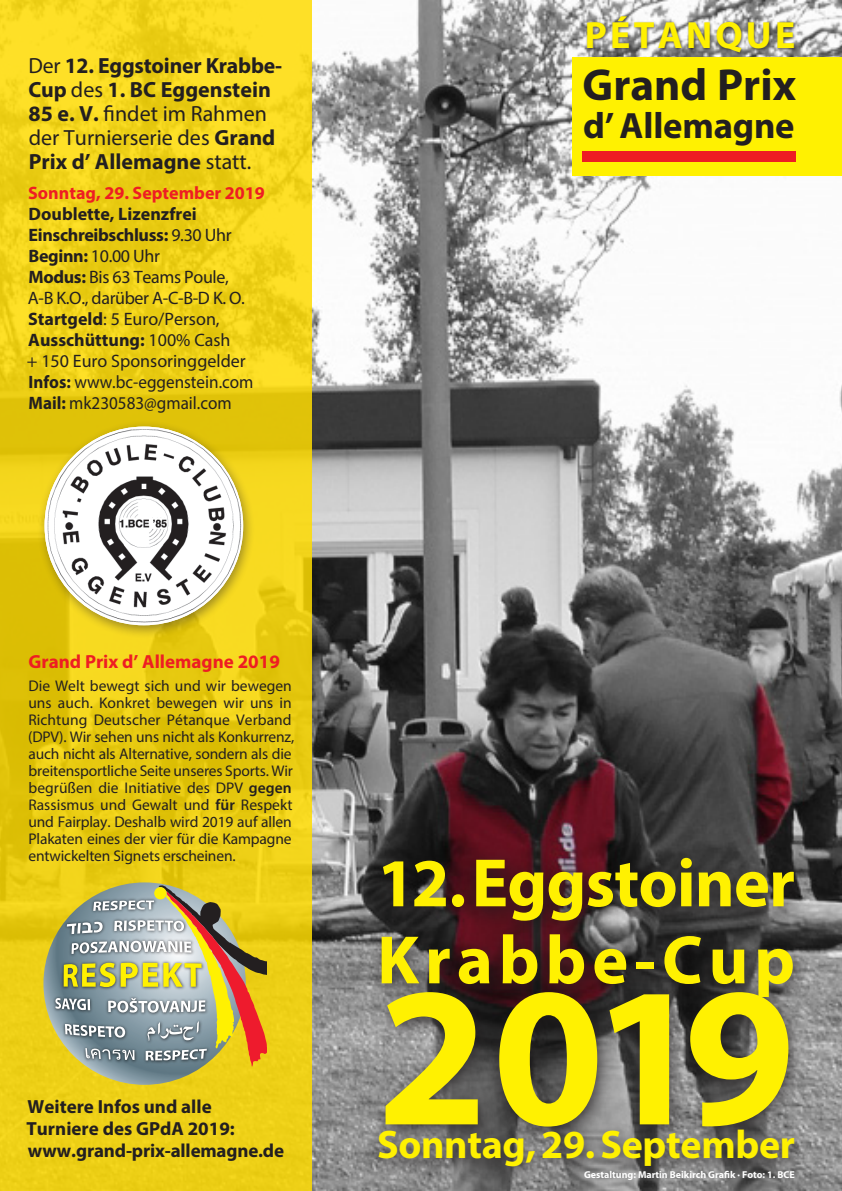
<style>
.page{position:relative;width:842px;height:1191px;background:#fff}
.page>*{position:absolute;margin:0;border:0;box-sizing:border-box;transform-origin:0 0}
.t1{font:700 200px "Myriad Pro";color:#fff101}
.t2{font:700 69px/77px "Myriad Pro";letter-spacing:-.015em;color:#fff101}
.t3{font:700 45px "Myriad Pro";color:#231f20}
.t4{font:700 40px "Myriad Pro";letter-spacing:-.01em;color:#fff101}
.t5{font:700 38px "Myriad Pro";letter-spacing:.085em;color:#fff101}
.t6{font:700 36.7px "Myriad Pro";letter-spacing:-.005em;color:#231f20}
.Copy{font:700 22px/24px "Myriad Pro";color:#231f20}
.Copy-2{font:700 19px/22px "Myriad Pro";color:#231f20}
.Copy-3{font:700 19px "Myriad Pro";color:#ee1d23}
.Copy-4{font:18px/21px "Myriad Pro";color:#231f20}
.Copy-5{font:15.5px/17px "Myriad Pro";letter-spacing:-.01em;color:#231f20}
.t7{font:700 10px "Myriad Pro";color:#fff}
.s1{font-weight:400}
.s2{font-weight:700;color:#ee1d23}
.s3{font-weight:700}
.s4{font-weight:600}
</style>
<div class="page">
<img style="left:312px;top:0;width:530px;height:1191px">
<svg style="left:0;top:0;width:312px;height:1191px;background:#edcf16"></svg>
<div style="left:572px;top:57px;width:270px;height:118px;background:#fff101"></div>
<div style="left:582px;top:151px;width:213px;height:11px;background:#ee1d23"></div>
<div style="left:367px;top:847px;width:445px;height:339px;background:#231f20;opacity:.75"></div>
<img style="left:41px;top:879px;width:211px;height:211px">
<svg style="left:55px;top:885px;width:212px;height:181px;background:#b0a677"></svg>
<div style="left:154px;top:887px;width:13px;height:12px;background:#fff101;border-radius:50%"></div>
<div style="left:585px;top:15px;width:213px;height:42px;background:#231f20;opacity:.75"></div>
<div style="left:37px;top:420px;width:219px;height:219px;background:#231f20;opacity:.43"></div>
<img style="left:45px;top:426px;width:198px;height:199px;border-radius:99px">
<p class="Copy" style="left:28px;top:53px;width:255px"><span class="s1">Der</span> 12. Eggstoiner Krabbe-<br>Cup <span class="s1">des</span> 1. BC Eggenstein<br>85 e. V. <span class="s1">findet im Rahmen der Turnierserie des</span> Grand<br>Prix d’ Allemagne <span class="s1">statt.</span></p>
<p class="Copy-4" style="left:27px;top:182px;width:240px"><span class="s2">Sonntag, 29. September 2019<br></span><span class="s3">Doublette, Lizenzfrei<br>Einschreibschluss:</span> 9.30 Uhr<br><span class="s3">Beginn:</span> 10.00 Uhr<br><span class="s3">Modus:</span> Bis 63 Teams Poule,<br>A-B K.O., darüber A-C-B-D K. O.<br><span class="s3">Startgeld</span>: 5 Euro/Person,<br><span class="s3">Ausschüttung:</span> 100% Cash<br>+ 150 Euro Sponsoringgelder<br><span class="s3">Infos:</span> www.bc-eggenstein.com<br><span class="s3">Mail:</span> mk230583@gmail.com</p>
<p class="t5" style="left:585px;top:11px;width:212px">PÉTANQUE</p>
<p class="t3" style="left:583px;top:56px;width:215px">Grand Prix</p>
<p class="t6" style="left:583px;top:101px;width:213px">d’ Allemagne</p>
<p class="Copy-3" style="left:28px;top:649px;width:253px">Grand Prix d’ Allemagne 2019</p>
<p class="Copy-5" style="left:28px;top:677px;width:268px">Die Welt bewegt sich und wir bewegen uns auch. Konkret bewegen wir uns in Richtung Deutscher Pétanque Verband (DPV). Wir sehen uns nicht als Konkurrenz, auch nicht als Alternative, sondern als die breitensportliche Seite unseres Sports. Wir begrüßen die Initiative des DPV <span class="s4">gegen </span>Rassismus und Gewalt und <span class="s4">für</span> Respekt und Fairplay. Deshalb wird 2019 auf allen Plakaten eines der vier für die Kampagne entwickelten Signets erscheinen.</p>
<p class="Copy-2" style="left:26px;top:1095px;width:210px">Weitere Infos und alle<br>Turniere des GPdA 2019:</p>
<p class="Copy-2" style="left:28px;top:1139px;width:258px">www.grand-prix-allemagne.de</p>
<p class="t2" style="left:377px;top:842px;width:419px">12. Eggstoiner<br>Krabbe-Cup</p>
<p class="t1" style="left:377px;top:926px;width:420px">2019</p>
<p class="t4" style="left:377px;top:1118px;width:419px">Sonntag, 29. September</p>
<p class="t7" style="left:584px;top:1167px;width:212px">Gestaltung: Martin Beikirch Grafik · Foto: 1. BCE</p>
</div>
